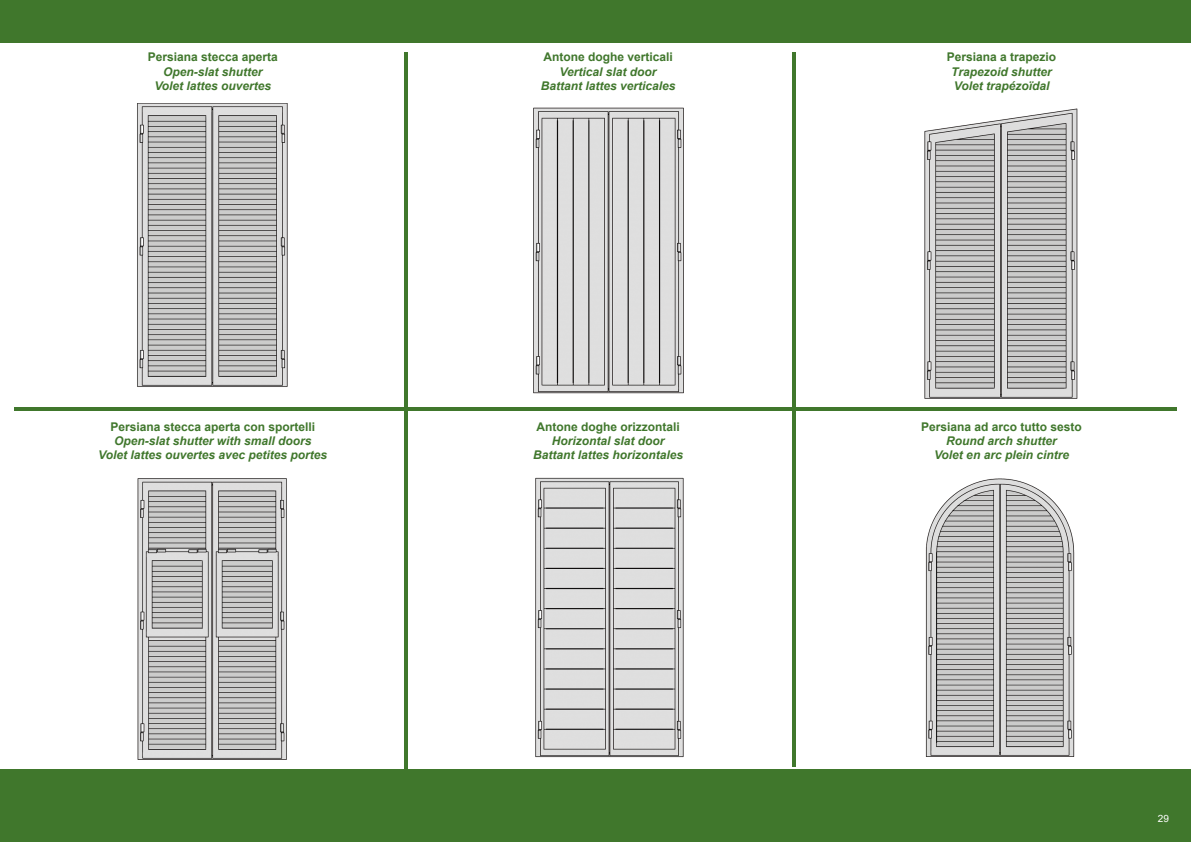
<style>
.page{position:relative;width:1191px;height:842px;background:#fff}
.page>*{position:absolute;margin:0;border:0;box-sizing:border-box;transform-origin:0 0}
.t1{font:italic 700 12px/14.4px "Arial";color:#40772c;text-align:center}
.t2{font:700 12px "Arial";color:#40772c}
.t3{font:10px "Arial";color:#fff}
</style>
<div class="page">
<div style="left:0;top:770px;width:1191px;height:72px;background:#40772c"></div>
<img style="left:137px;top:103px;width:151px;height:284px">
<img style="left:533px;top:107px;width:151px;height:287px">
<img style="left:924px;top:108px;width:154px;height:291px">
<img style="left:137px;top:478px;width:150px;height:282px">
<img style="left:535px;top:477px;width:149px;height:281px">
<img style="left:925px;top:478px;width:150px;height:279px">
<hr style="left:405px;top:52px;width:3px;height:718px;background:#40772c">
<hr style="left:792px;top:52px;width:3px;height:715px;background:#40772c">
<hr style="left:14px;top:407px;width:1162px;height:4px;background:#40772c">
<div style="left:0;top:0;width:1191px;height:42px;background:#40772c"></div>
<p class="t2" style="left:148px;top:48px;width:132px">Persiana stecca aperta</p>
<p class="t1" style="left:154px;top:64px;width:118px">Open-slat shutter<br>Volet lattes ouvertes</p>
<p class="t2" style="left:110px;top:418px;width:206px">Persiana stecca aperta con sportelli</p>
<p class="t1" style="left:98px;top:434px;width:230px">Open-slat shutter with small doors<br>Volet lattes ouvertes avec petites portes</p>
<p class="t2" style="left:543px;top:48px;width:131px">Antone doghe verticali</p>
<p class="t1" style="left:540px;top:64px;width:136px">Vertical slat door<br>Battant lattes verticales</p>
<p class="t2" style="left:536px;top:418px;width:145px">Antone doghe orizzontali</p>
<p class="t1" style="left:533px;top:434px;width:152px">Horizontal slat door<br>Battant lattes horizontales</p>
<p class="t2" style="left:947px;top:48px;width:111px">Persiana a trapezio</p>
<p class="t1" style="left:951px;top:64px;width:102px;text-align:left">Trapezoid shutter<br>Volet trapézoïdal</p>
<p class="t2" style="left:921px;top:418px;width:162px">Persiana ad arco tutto sesto</p>
<p class="t1" style="left:934px;top:434px;width:136px">Round arch shutter<br>Volet en arc plein cintre</p>
<p class="t3" style="left:1157px;top:811px;width:13px">29</p>
</div>
